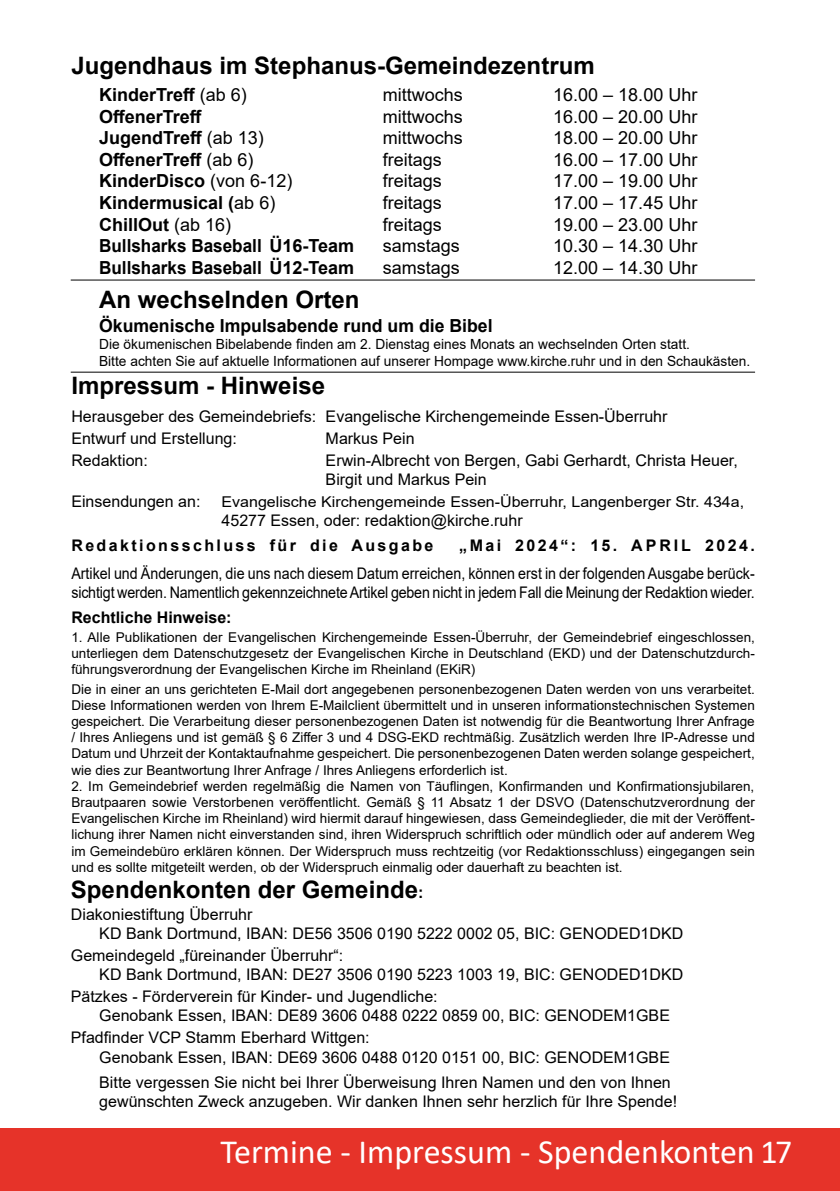
<style>
.page{position:relative;width:840px;height:1191px;background:#fff}
.page>*{position:absolute;margin:0;border:0;box-sizing:border-box;transform-origin:0 0}
.t1{font:34px "Calibri";color:#fff}
.t2{font:700 24px "Arial";color:#000}
.t3{font:18px "Arial";color:#000}
.t4{font:700 18px "Arial";color:#000}
.t5{font:700 18px "Arial";color:#000;scale:.95 1}
.t6{font:16px/19.2px "Arial";color:#000}
.t7{font:16px/19.2px "Arial";color:#000;scale:.89 1}
.t8{font:700 16px "Arial";letter-spacing:.15em;color:#000}
.t9{font:700 16px "Arial";color:#000}
.t10{font:14.8px "Arial";color:#000;scale:1.08 1}
.t11{font:14px/16.8px "Arial";color:#000}
.t12{font:13.6px/16.2px "Arial";color:#000;text-align:justify}
.s1{font-weight:400}
.s2{font-size:16px}
</style>
<div class="page">
<div style="left:0;top:1128px;width:839px;height:63px;background:#e63329"></div>
<hr style="left:71px;top:279px;width:683px;height:1px;background:#000">
<hr style="left:71px;top:372px;width:683px;height:1px;background:#000">
<h2 class="t2" style="left:71px;top:49px;width:524px">Jugendhaus im Stephanus-Gemeindezentrum</h2>
<h3 class="t4" style="left:99px;top:82px;width:149px">KinderTreff <span class="s1">(ab 6)</span></h3>
<h3 class="t3" style="left:382px;top:82px;width:82px">mittwochs</h3>
<h3 class="t3" style="left:553px;top:82px;width:146px">16.00 – 18.00 Uhr</h3>
<h3 class="t4" style="left:99px;top:104px;width:104px">OffenerTreff</h3>
<h3 class="t3" style="left:382px;top:104px;width:82px">mittwochs</h3>
<h3 class="t3" style="left:553px;top:104px;width:146px">16.00 – 20.00 Uhr</h3>
<h3 class="t4" style="left:99px;top:125px;width:166px">JugendTreff <span class="s1">(ab 13)</span></h3>
<h3 class="t3" style="left:382px;top:125px;width:82px">mittwochs</h3>
<h3 class="t3" style="left:553px;top:125px;width:146px">18.00 – 20.00 Uhr</h3>
<h3 class="t4" style="left:99px;top:147px;width:156px">OffenerTreff <span class="s1">(ab 6)</span></h3>
<h3 class="t3" style="left:382px;top:147px;width:61px">freitags</h3>
<h3 class="t3" style="left:553px;top:147px;width:146px">16.00 – 17.00 Uhr</h3>
<h3 class="t4" style="left:99px;top:168px;width:195px">KinderDisco <span class="s1">(von 6-12)</span></h3>
<h3 class="t3" style="left:382px;top:169px;width:61px">freitags</h3>
<h3 class="t3" style="left:553px;top:169px;width:146px">17.00 – 19.00 Uhr</h3>
<h3 class="t4" style="left:99px;top:190px;width:178px">Kindermusical (<span class="s1">ab 6)</span></h3>
<h3 class="t3" style="left:382px;top:190px;width:61px">freitags</h3>
<h3 class="t3" style="left:553px;top:190px;width:146px">17.00 – 17.45 Uhr</h3>
<h3 class="t4" style="left:99px;top:212px;width:134px">ChillOut <span class="s1">(ab 16)</span></h3>
<h3 class="t3" style="left:382px;top:212px;width:61px">freitags</h3>
<h3 class="t3" style="left:553px;top:212px;width:146px">19.00 – 23.00 Uhr</h3>
<h3 class="t5" style="left:99px;top:233px;width:270px">Bullsharks Baseball Ü16-Team</h3>
<h3 class="t3" style="left:382px;top:233px;width:79px">samstags</h3>
<h3 class="t3" style="left:553px;top:233px;width:146px">10.30 – 14.30 Uhr</h3>
<h3 class="t5" style="left:99px;top:255px;width:270px">Bullsharks Baseball Ü12-Team</h3>
<h3 class="t3" style="left:382px;top:255px;width:79px">samstags</h3>
<h3 class="t3" style="left:553px;top:255px;width:146px">12.00 – 14.30 Uhr</h3>
<h2 class="t2" style="left:99px;top:283px;width:262px">An wechselnden Orten</h2>
<h3 class="t4" style="left:99px;top:313px;width:395px">Ökumenische Impulsabende rund um die Bibel</h3>
<p class="t11" style="left:99px;top:336px;width:652px">Die ökumenischen Bibelabende finden am 2. Dienstag eines Monats an wechselnden Orten statt.<br>Bitte achten Sie auf aktuelle Informationen auf unserer Hompage www.kirche.ruhr und in den Schaukästen.</p>
<h2 class="t2" style="left:71px;top:369px;width:255px">Impressum - Hinweise</h2>
<p class="t6" style="left:71px;top:405px;width:597px;line-height:22px">Herausgeber des Gemeindebriefs: Evangelische Kirchengemeinde Essen-Überruhr<br>Entwurf und Erstellung:</p>
<p class="t6" style="left:325px;top:428px;width:90px">Markus Pein</p>
<p class="t6" style="left:71px;top:450px;width:78px">Redaktion:</p>
<p class="t6" style="left:325px;top:450px;width:413px">Erwin-Albrecht von Bergen, Gabi Gerhardt, Christa Heuer,<br>Birgit und Markus Pein</p>
<p class="t6" style="left:71px;top:492px;width:130px">Einsendungen an:</p>
<p class="t10" style="left:221px;top:492px;width:485px">Evangelische Kirchengemeinde Essen-Überruhr, Langenberger Str. 434a,</p>
<p class="t6" style="left:221px;top:511px;width:302px">45277 Essen, oder: redaktion@kirche.ruhr</p>
<p class="t8" style="left:71px;top:534px;width:363px">Redaktionsschluss für die Ausgabe</p>
<p class="t8" style="left:459px;top:534px;width:297px">„Mai 2024“: 15. APRIL 2024.</p>
<p class="t7" style="left:71px;top:563px;width:769px">Artikel und Änderungen, die uns nach diesem Datum erreichen, können erst in der folgenden Ausgabe berück&shy;sichtigt werden. Namentlich gekennzeichnete Artikel geben nicht in jedem Fall die Meinung der Redaktion wieder.</p>
<p class="t9" style="left:71px;top:606px;width:162px">Rechtliche Hinweise:</p>
<p class="t12" style="left:71px;top:629px;width:684px">1. Alle Publikationen der Evangelischen Kirchengemeinde Essen-Überruhr, der Gemeindebrief eingeschlossen, unterliegen dem Datenschutzgesetz der Evangelischen Kirche in Deutschland (EKD) und der Datenschutzdurch&shy;führungsverordnung der Evangelischen Kirche im Rheinland (EKiR)</p>
<p class="t12" style="left:71px;top:680px;width:684px">Die in einer an uns gerichteten E-Mail dort angegebenen personenbezogenen Daten werden von uns verarbeitet.<br>Diese Informationen werden von Ihrem E-Mailclient übermittelt und in unseren informationstechnischen Systemen gespeichert. Die Verarbeitung dieser personenbezogenen Daten ist notwendig für die Beantwortung Ihrer Anfrage / Ihres Anliegens und ist gemäß § 6 Ziffer 3 und 4 DSG-EKD rechtmäßig. Zusätzlich werden Ihre IP-Adresse und Datum und Uhrzeit der Kontaktaufnahme gespeichert. Die personenbezogenen Daten werden solange gespeichert, wie dies zur Beantwortung Ihrer Anfrage / Ihres Anliegens erforderlich ist.</p>
<p class="t12" style="left:71px;top:777px;width:684px">2. Im Gemeindebrief werden regelmäßig die Namen von Täuflingen, Konfirmanden und Konfirmationsjubilaren, Brautpaaren sowie Verstorbenen veröffentlicht. Gemäß § 11 Absatz 1 der DSVO (Datenschutzverordnung der Evangelischen Kirche im Rheinland) wird hiermit darauf hingewiesen, dass Gemeindeglieder, die mit der Veröffent&shy;lichung ihrer Namen nicht einverstanden sind, ihren Widerspruch schriftlich oder mündlich oder auf anderem Weg im Gemeindebüro erklären können. Der Widerspruch muss rechtzeitig (vor Redaktionsschluss) eingegangen sein und es sollte mitgeteilt werden, ob der Widerspruch einmalig oder dauerhaft zu beachten ist.</p>
<h2 class="t2" style="left:71px;top:872px;width:354px">Spendenkonten der Gemeinde<span class="s2">:</span></h2>
<p class="t6" style="left:99px;top:904px;width:585px;text-indent:-28px">Diakoniestiftung Überruhr<br>KD Bank Dortmund, IBAN: DE56 3506 0190 5222 0002 05, BIC: GENODED1DKD</p>
<p class="t6" style="left:99px;top:945px;width:585px;text-indent:-28px">Gemeindegeld „füreinander Überruhr“:<br>KD Bank Dortmund, IBAN: DE27 3506 0190 5223 1003 19, BIC: GENODED1DKD</p>
<p class="t6" style="left:99px;top:986px;width:572px;text-indent:-28px">Pätzkes - Förderverein für Kinder- und Jugendliche:<br>Genobank Essen, IBAN: DE89 3606 0488 0222 0859 00, BIC: GENODEM1GBE</p>
<p class="t6" style="left:99px;top:1028px;width:572px;text-indent:-28px">Pfadfinder VCP Stamm Eberhard Wittgen:<br>Genobank Essen, IBAN: DE69 3606 0488 0120 0151 00, BIC: GENODEM1GBE</p>
<p class="t6" style="left:99px;top:1072px;width:579px">Bitte vergessen Sie nicht bei Ihrer Überweisung Ihren Namen und den von Ihnen gewünschten Zweck anzugeben. Wir danken Ihnen sehr herzlich für Ihre Spende!</p>
<h1 class="t1" style="left:220px;top:1127px;width:573px">Termine - Impressum - Spendenkonten 17</h1>
</div>
